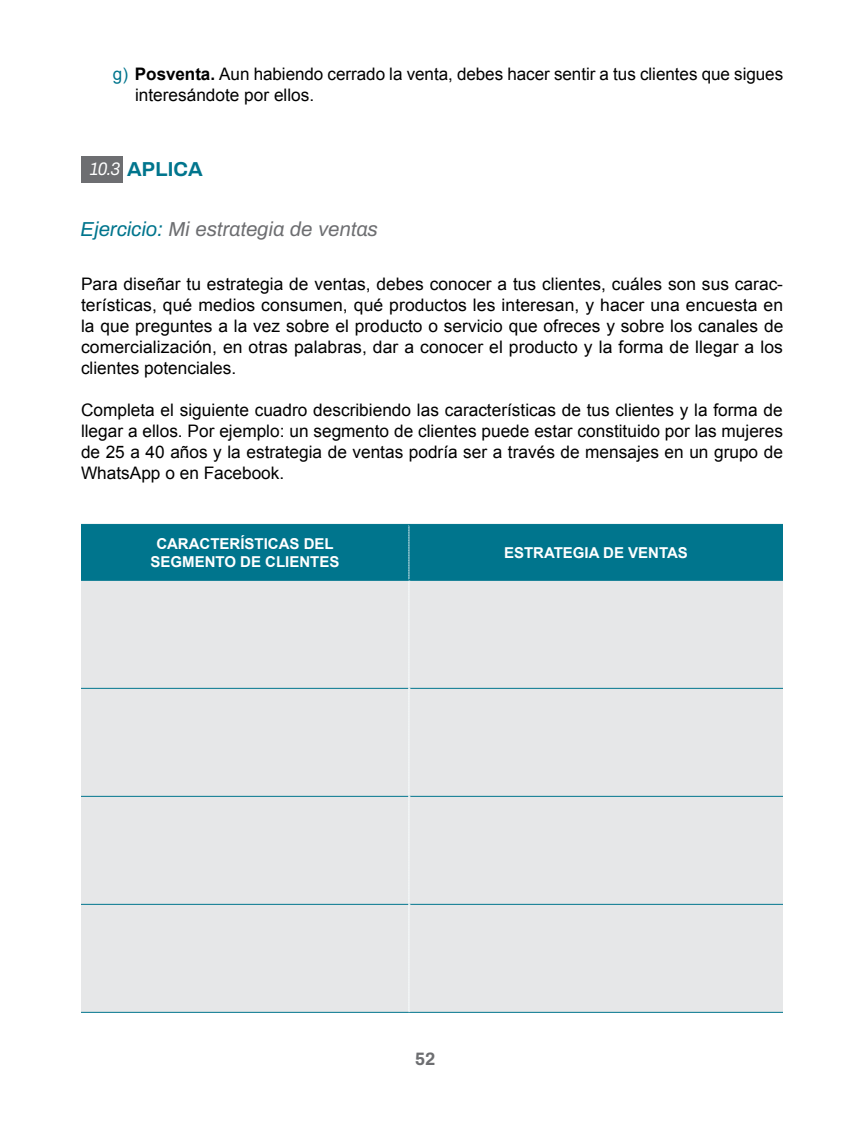
<style>
.page{position:relative;width:864px;height:1134px;background:#fff}
.page>*{position:absolute;margin:0;border:0;box-sizing:border-box;transform-origin:0 0}
.t1{font:italic 20.25px "Archivo";color:#6d6e71}
.t2{font:700 20.25px "Archivo";color:#00758d}
.t3{font:700 18px "Archivo";color:#6d6e71}
.t4{font:17.25px/21px "Arial";color:#000;text-align:justify}
.t5{font:700 15px/18px "Arial";color:#fff;text-align:center}
.s1{color:#00758d}
.s2{font-weight:700}
.s3{font-weight:400;font-style:italic;font-size:18.15px;color:#fff}
</style>
<div class="page">
<div style="left:81px;top:156px;width:41px;height:26px;background:#6d6e71"></div>
<div style="left:81px;top:525px;width:702px;height:55px;background:#00758d"></div>
<div style="left:81px;top:581px;width:702px;height:431px;background:#e6e7e8"></div>
<hr style="left:81px;top:524px;width:328px;height:1px;background:#00758d">
<hr style="left:409px;top:524px;width:374px;height:1px;background:#00758d">
<hr style="left:81px;top:580px;width:328px;height:1px;background:#00758d">
<hr style="left:409px;top:580px;width:374px;height:1px;background:#00758d">
<hr style="left:81px;top:688px;width:328px;height:1px;background:#00758d">
<hr style="left:409px;top:688px;width:374px;height:1px;background:#00758d">
<hr style="left:81px;top:796px;width:328px;height:1px;background:#00758d">
<hr style="left:409px;top:796px;width:374px;height:1px;background:#00758d">
<hr style="left:81px;top:904px;width:328px;height:1px;background:#00758d">
<hr style="left:409px;top:904px;width:374px;height:1px;background:#00758d">
<hr style="left:81px;top:1012px;width:328px;height:1px;background:#00758d">
<hr style="left:409px;top:1012px;width:374px;height:1px;background:#00758d">
<svg style="left:409px;top:525px;width:1px;height:487px"></svg>
<p class="t4" style="left:135px;top:64px;width:650px;text-indent:-22px"><span class="s1">g)</span> <span class="s2">Posventa.</span> Aun habiendo cerrado la venta, debes hacer sentir a tus clientes que sigues interesándote por ellos.</p>
<p class="t2" style="left:89px;top:154px;width:115px"><span class="s3">10.3</span> APLICA</p>
<p class="t1" style="left:81px;top:214px;width:299px"><span class="s1">Ejercicio:</span> Mi estrategia de ventas</p>
<p class="t4" style="left:81px;top:274px;width:704px">Para diseñar tu estrategia de ventas, debes conocer a tus clientes, cuáles son sus carac&shy;terísticas, qué medios consumen, qué productos les interesan, y hacer una encuesta en la que preguntes a la vez sobre el producto o servicio que ofreces y sobre los canales de comercialización, en otras palabras, dar a conocer el producto y la forma de llegar a los clientes potenciales.</p>
<p class="t4" style="left:81px;top:400px;width:703px">Completa el siguiente cuadro describiendo las características de tus clientes y la forma de llegar a ellos. Por ejemplo: un segmento de clientes puede estar constituido por las mujeres de 25 a 40 años y la estrategia de ventas podría ser a través de mensajes en un grupo de WhatsApp o en Facebook.</p>
<p class="t5" style="left:150px;top:535px;width:190px">CARACTERÍSTICAS DEL<br>SEGMENTO DE CLIENTES</p>
<p class="t5" style="left:504px;top:544px;width:185px">ESTRATEGIA DE VENTAS</p>
<p class="t3" style="left:415px;top:1046px;width:22px">52</p>
</div>
